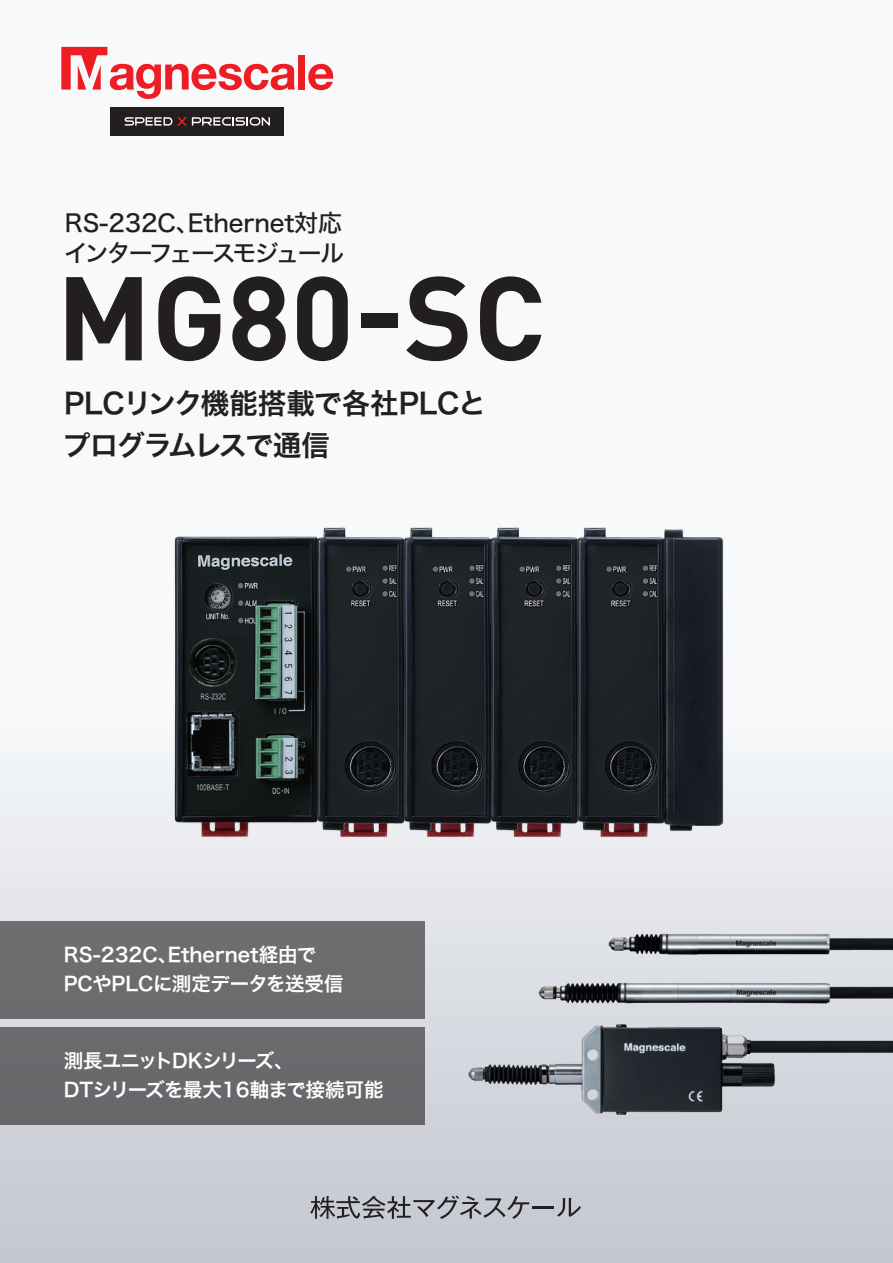
<style>
.page{position:relative;width:893px;height:1263px;background:#fff}
.page>*{position:absolute;margin:0;border:0;box-sizing:border-box;transform-origin:0 0}
.t1{font:700 117px "DIN";color:#231f20}
.t2{font:28.5px/42.5px "Hira Kaku Std W6";letter-spacing:-.035em;color:#231f20}
.t3{font:24px/29.7px "Hira Kaku Std W5";letter-spacing:-.01em;color:#231f20}
.t4{font:19.5px/28.7px "Hira Kaku Std W6";letter-spacing:-.005em;color:#fff}
.t5{font:19.5px/28.7px "Hira Kaku Std W6";letter-spacing:-.04em;color:#fff}
</style>
<div class="page">
<div style="left:0;top:0;width:893px;height:1263px;background:linear-gradient(to bottom,#fff,#d2d5db)"></div>
<div style="left:111px;top:107px;width:173px;height:29px;background:#231f20"></div>
<svg style="left:125px;top:117px;width:145px;height:9px"></svg>
<svg style="left:61px;top:47px;width:234px;height:52px"></svg>
<div style="left:298px;top:55px;width:7px;height:35px;background:#ee1d23"></div>
<svg style="left:308px;top:64px;width:25px;height:26px"></svg>
<svg style="left:310px;top:1195px;width:219px;height:24px;background:#9fa1a7"></svg>
<hr style="left:533px;top:1206px;width:21px;height:2px;background:#231f20">
<svg style="left:557px;top:1198px;width:24px;height:19px"></svg>
<div style="left:0;top:921px;width:425px;height:97px;background:#6d6b6e"></div>
<div style="left:0;top:1027px;width:425px;height:97px;background:#69686b"></div>
<img style="left:150px;top:516px;width:593px;height:330px">
<img style="left:589px;top:922px;width:304px;height:37px">
<img style="left:524px;top:959px;width:369px;height:38px">
<img style="left:448px;top:997px;width:445px;height:130px">
<p class="t3" style="left:64px;top:209px;width:282px">RS-232C、Ethernet対応インターフェースモジュール</p>
<h1 class="t1" style="left:57px;top:242px;width:490px">MG80-SC</h1>
<h2 class="t2" style="left:63px;top:383px;width:425px">PLCリンク機能搭載で各社PLCとプログラムレスで通信</h2>
<p class="t4" style="left:64px;top:941px;width:281px">RS-232C、Ethernet経由で<br>PCやPLCに測定データを送受信</p>
<p class="t5" style="left:64px;top:1047px;width:321px">測長ユニットDKシリーズ、<br>DTシリーズを最大16軸まで接続可能</p>
</div>
